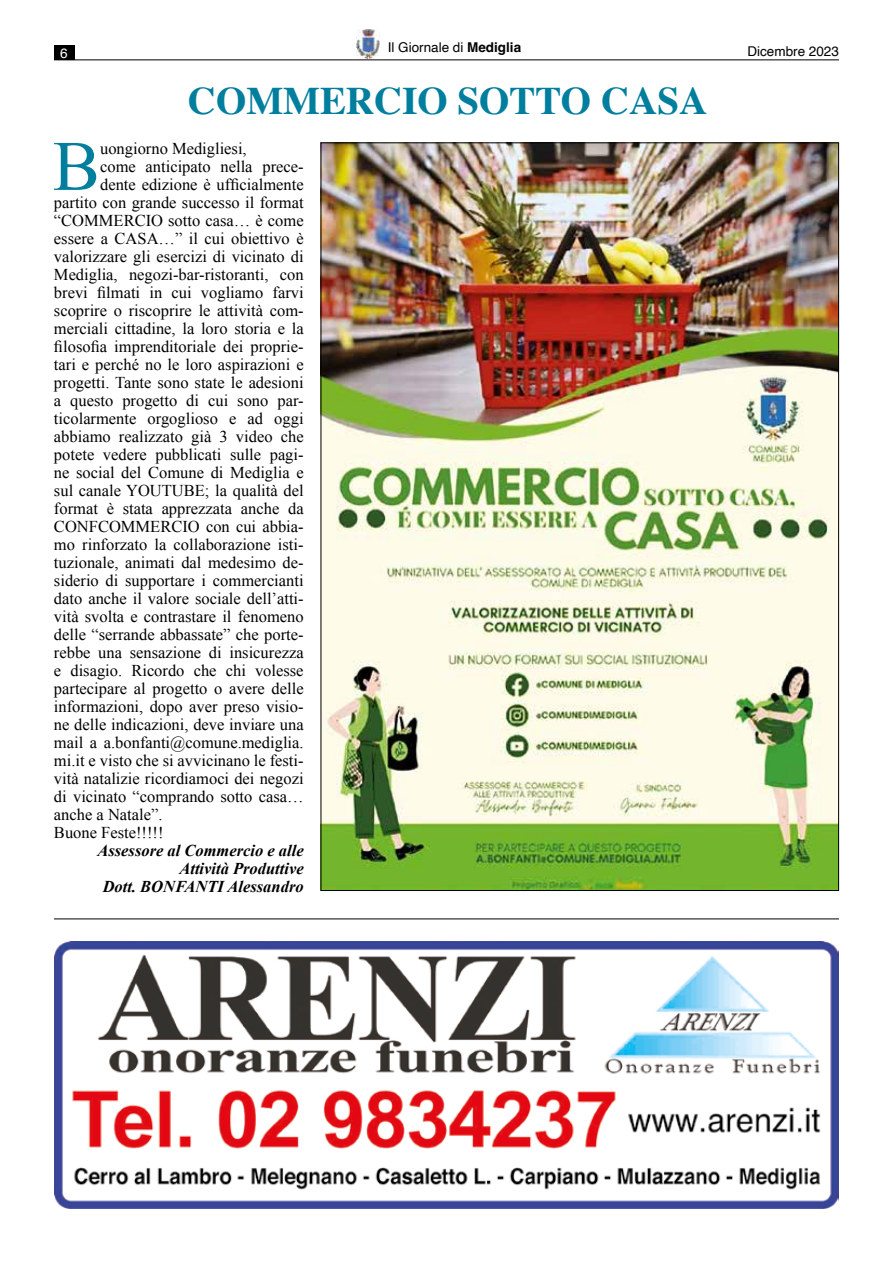
<style>
.page{position:relative;width:893px;height:1263px;background:#fff}
.page>*{position:absolute;margin:0;border:0;box-sizing:border-box;transform-origin:0 0}
.t1{font:70.8px "Times New Roman";color:#007e9d}
.t2{font:700 39px "Times";color:#007e9d}
.t3{font:16.5px "Times New Roman";color:#000}
.t4{font:italic 700 16.5px/18px "Times New Roman";color:#000;text-align:right}
.t5{font:13.5px "Helvetica";color:#000}
.t6{font:13.5px "Helvetica";color:#fff}
.s1{font-weight:700}
</style>
<div class="page">
<img style="left:356px;top:30px;width:24px;height:28px">
<div style="left:54px;top:46px;width:20px;height:14px;background:#000"></div>
<hr style="left:54px;top:59px;width:785px;height:1px;background:#000">
<img style="left:54px;top:941px;width:785px;height:268px">
<hr style="left:54px;top:918px;width:785px;height:1px;background:#000">
<img style="left:323px;top:144px;width:514px;height:745px">
<p class="t6" style="left:60px;top:43px;width:9px">6</p>
<p class="t5" style="left:388px;top:37px;width:135px">Il Giornale di <span class="s1">Mediglia</span></p>
<h2 class="t2" style="left:188px;top:64px;width:521px">COMMERCIO SOTTO CASA</h2>
<h1 class="t1" style="left:53px;top:119px;width:49px">B</h1>
<p class="t3" style="left:100px;top:137px;width:148px">uongiorno Medigliesi,</p>
<p class="t3" style="left:100px;top:155px;width:205px">come anticipato nella prece-</p>
<p class="t3" style="left:100px;top:173px;width:205px">dente edizione è ufficialmente</p>
<p class="t3" style="left:54px;top:191px;width:251px">partito con grande successo il format</p>
<p class="t3" style="left:54px;top:209px;width:251px">“COMMERCIO sotto casa… è come</p>
<p class="t3" style="left:54px;top:227px;width:251px">essere a CASA…” il cui obiettivo è</p>
<p class="t3" style="left:54px;top:245px;width:251px">valorizzare gli esercizi di vicinato di</p>
<p class="t3" style="left:54px;top:263px;width:251px">Mediglia, negozi-bar-ristoranti, con</p>
<p class="t3" style="left:54px;top:281px;width:251px">brevi filmati in cui vogliamo farvi</p>
<p class="t3" style="left:54px;top:299px;width:251px">scoprire o riscoprire le attività com-</p>
<p class="t3" style="left:54px;top:317px;width:251px">merciali cittadine, la loro storia e la</p>
<p class="t3" style="left:54px;top:335px;width:251px">filosofia imprenditoriale dei proprie-</p>
<p class="t3" style="left:54px;top:353px;width:251px">tari e perché no le loro aspirazioni e</p>
<p class="t3" style="left:54px;top:371px;width:251px">progetti. Tante sono state le adesioni</p>
<p class="t3" style="left:54px;top:389px;width:251px">a questo progetto di cui sono par-</p>
<p class="t3" style="left:54px;top:407px;width:251px">ticolarmente orgoglioso e ad oggi</p>
<p class="t3" style="left:54px;top:425px;width:251px">abbiamo realizzato già 3 video che</p>
<p class="t3" style="left:54px;top:443px;width:251px">potete vedere pubblicati sulle pagi-</p>
<p class="t3" style="left:54px;top:461px;width:251px">ne social del Comune di Mediglia e</p>
<p class="t3" style="left:54px;top:479px;width:251px">sul canale YOUTUBE; la qualità del</p>
<p class="t3" style="left:54px;top:497px;width:251px">format è stata apprezzata anche da</p>
<p class="t3" style="left:54px;top:515px;width:251px">CONFCOMMERCIO con cui abbia-</p>
<p class="t3" style="left:54px;top:533px;width:251px">mo rinforzato la collaborazione isti-</p>
<p class="t3" style="left:54px;top:551px;width:251px">tuzionale, animati dal medesimo de-</p>
<p class="t3" style="left:54px;top:569px;width:251px">siderio di supportare i commercianti</p>
<p class="t3" style="left:54px;top:587px;width:251px">dato anche il valore sociale dell’atti-</p>
<p class="t3" style="left:54px;top:605px;width:251px">vità svolta e contrastare il fenomeno</p>
<p class="t3" style="left:54px;top:623px;width:251px">delle “serrande abbassate” che porte-</p>
<p class="t3" style="left:54px;top:641px;width:251px">rebbe una sensazione di insicurezza</p>
<p class="t3" style="left:54px;top:659px;width:251px">e disagio. Ricordo che chi volesse</p>
<p class="t3" style="left:54px;top:677px;width:251px">partecipare al progetto o avere delle</p>
<p class="t3" style="left:54px;top:695px;width:251px">informazioni, dopo aver preso visio-</p>
<p class="t3" style="left:54px;top:713px;width:251px">ne delle indicazioni, deve inviare una</p>
<p class="t3" style="left:54px;top:731px;width:251px">mail a a.bonfanti@comune.mediglia.</p>
<p class="t3" style="left:54px;top:749px;width:251px">mi.it e visto che si avvicinano le festi-</p>
<p class="t3" style="left:54px;top:767px;width:251px">vità natalizie ricordiamoci dei negozi</p>
<p class="t3" style="left:54px;top:785px;width:251px">di vicinato “comprando sotto casa…</p>
<p class="t3" style="left:54px;top:803px;width:110px">anche a Natale”.</p>
<p class="t3" style="left:54px;top:821px;width:111px">Buone Feste!!!!!</p>
<p class="t4" style="left:97px;top:841px;width:208px">Assessore al Commercio e alle<br>Attività Produttive<br>Dott. BONFANTI Alessandro</p>
<p class="t5" style="left:747px;top:41px;width:93px">Dicembre 2023</p>
</div>
